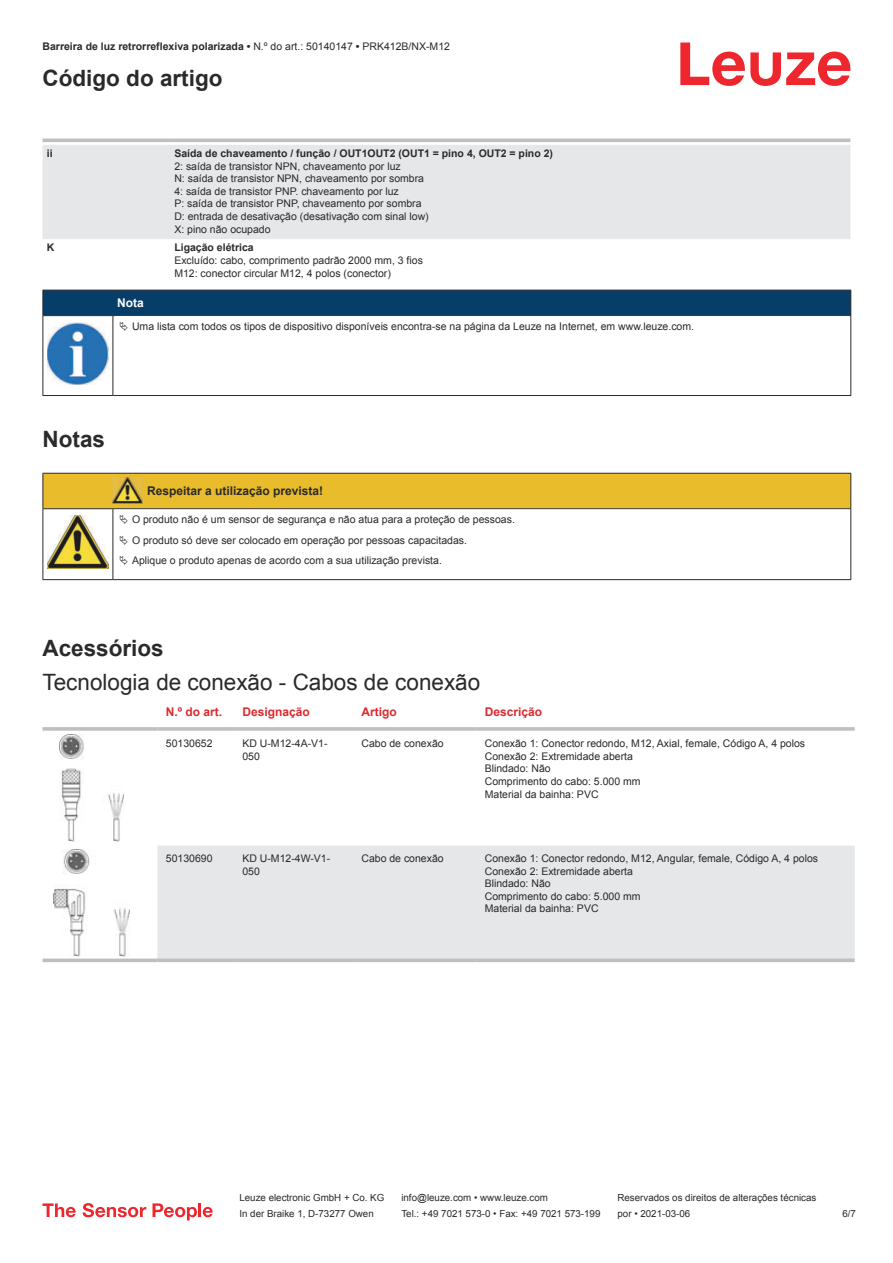
<style>
.page{position:relative;width:893px;height:1263px;background:#fff}
.page>*{position:absolute;margin:0;border:0;box-sizing:border-box;transform-origin:0 0}
.t1{font:22.5px "Arial";color:#2b292a}
.t2{font:700 22.5px "Arial";color:#2b292a}
.t3{font:700 12px "Arial";color:#db2a30}
.t4{font:700 12px "Arial";color:#2b292a}
.t5{font:700 12px "Arial";color:#fff}
.t6{font:10.5px/12.6px "Arial";color:#2b292a}
.t7{font:700 10.5px "Arial";color:#2b292a}
.t8{font:9.75px "Arial";color:#2b292a}
.s1{font-weight:400}
</style>
<div class="page">
<svg style="left:680px;top:43px;width:170px;height:43px"></svg>
<svg style="left:43px;top:138px;width:807px;height:1px"></svg>
<div style="left:43px;top:145px;width:807px;height:94px;background:#e6e7e9"></div>
<hr style="left:43px;top:139px;width:127px;height:3px;background:#bdbfc1">
<hr style="left:170px;top:139px;width:680px;height:3px;background:#bdbfc1">
<div style="left:157px;top:845px;width:698px;height:113px;background:#e6e7e9"></div>
<svg style="left:43px;top:727px;width:114px;height:4px"></svg>
<hr style="left:157px;top:727px;width:77px;height:4px;background:#c5c6c8">
<svg style="left:234px;top:727px;width:119px;height:4px"></svg>
<svg style="left:353px;top:727px;width:123px;height:4px"></svg>
<hr style="left:476px;top:727px;width:379px;height:4px;background:#c5c6c8">
<svg style="left:43px;top:958px;width:114px;height:4px"></svg>
<svg style="left:157px;top:958px;width:77px;height:4px"></svg>
<svg style="left:234px;top:958px;width:119px;height:4px"></svg>
<svg style="left:353px;top:958px;width:123px;height:4px"></svg>
<svg style="left:476px;top:958px;width:379px;height:4px;background:#c2c4c6"></svg>
<img style="left:59px;top:735px;width:65px;height:106px">
<img style="left:54px;top:850px;width:75px;height:106px">
<svg style="left:43px;top:1203px;width:33px;height:14px"></svg>
<svg style="left:83px;top:1203px;width:63px;height:14px"></svg>
<svg style="left:153px;top:1203px;width:44px;height:17px"></svg>
<hr style="left:198px;top:1203px;width:3px;height:14px;background:#ed272d">
<svg style="left:203px;top:1207px;width:10px;height:10px"></svg>
<div style="left:43px;top:290px;width:808px;height:26px;background:#063d69"></div>
<hr style="left:113px;top:315px;width:738px;height:1px;background:#2b292a">
<hr style="left:43px;top:316px;width:1px;height:75px;background:#2b292a">
<hr style="left:113px;top:316px;width:1px;height:75px;background:#2b292a">
<hr style="left:850px;top:316px;width:1px;height:75px;background:#2b292a">
<hr style="left:43px;top:395px;width:70px;height:1px;background:#2b292a">
<hr style="left:113px;top:395px;width:738px;height:1px;background:#2b292a">
<img style="left:47px;top:322px;width:61px;height:63px">
<hr style="left:43px;top:579px;width:70px;height:1px;background:#2b292a">
<hr style="left:113px;top:579px;width:30px;height:1px;background:#2b292a">
<hr style="left:143px;top:579px;width:708px;height:1px;background:#2b292a">
<svg style="left:43px;top:473px;width:808px;height:106px"></svg>
<p class="t7" style="left:43px;top:42px;width:409px">Barreira de luz retrorreflexiva polarizada • <span class="s1">N.º do art.: 50140147</span> • <span class="s1">PRK412B/NX-M12</span></p>
<h1 class="t2" style="left:43px;top:69px;width:181px">Código do artigo</h1>
<p class="t7" style="left:47px;top:149px;width:7px">ii</p>
<p class="t7" style="left:174px;top:149px;width:380px">Saída de chaveamento / função / OUT1OUT2 (OUT1 = pino 4, OUT2 = pino 2)</p>
<p class="t6" style="left:174px;top:161px;width:256px">2: saída de transistor NPN, chaveamento por luz<br>N: saída de transistor NPN, chaveamento por sombra 4: saída de transistor PNP. chaveamento por luz<br>P: saída de transistor PNP, chaveamento por sombra D: entrada de desativação (desativação com sinal low)<br>X: pino não ocupado</p>
<p class="t7" style="left:47px;top:243px;width:9px">K</p>
<p class="t7" style="left:174px;top:243px;width:81px">Ligação elétrica</p>
<p class="t6" style="left:174px;top:255px;width:250px">Excluído: cabo, comprimento padrão 2000 mm, 3 fios<br>M12: conector circular M12, 4 polos (conector)</p>
<p class="t5" style="left:117px;top:298px;width:28px">Nota</p>
<p class="t6" style="left:132px;top:321px;width:564px">Uma lista com todos os tipos de dispositivo disponíveis encontra-se na página da Leuze na Internet, em www.leuze.com.</p>
<h1 class="t2" style="left:43px;top:430px;width:64px">Notas</h1>
<p class="t4" style="left:147px;top:486px;width:178px">Respeitar a utilização prevista!</p>
<p class="t6" style="left:132px;top:511px;width:384px;line-height:20.2px">O produto não é um sensor de segurança e não atua para a proteção de pessoas.<br>O produto só deve ser colocado em operação por pessoas capacitadas.<br>Aplique o produto apenas de acordo com a sua utilização prevista.</p>
<h1 class="t2" style="left:43px;top:639px;width:123px">Acessórios</h1>
<h1 class="t1" style="left:43px;top:674px;width:439px">Tecnologia de conexão - Cabos de conexão</h1>
<p class="t3" style="left:166px;top:707px;width:58px">N.º do art.</p>
<p class="t3" style="left:242px;top:707px;width:69px">Designação</p>
<p class="t3" style="left:361px;top:707px;width:37px">Artigo</p>
<p class="t3" style="left:485px;top:707px;width:59px">Descrição</p>
<p class="t6" style="left:166px;top:738px;width:48px">50130652</p>
<p class="t6" style="left:242px;top:738px;width:87px">KD U-M12-4A-V1-<br>050</p>
<p class="t6" style="left:361px;top:738px;width:84px">Cabo de conexão</p>
<p class="t6" style="left:485px;top:738px;width:322px">Conexão 1: Conector redondo, M12, Axial, female, Código A, 4 polos<br>Conexão 2: Extremidade aberta<br>Blindado: Não<br>Comprimento do cabo: 5.000 mm<br>Material da bainha: PVC</p>
<p class="t6" style="left:166px;top:853px;width:48px">50130690</p>
<p class="t6" style="left:242px;top:853px;width:89px">KD U-M12-4W-V1-<br>050</p>
<p class="t6" style="left:361px;top:853px;width:84px">Cabo de conexão</p>
<p class="t6" style="left:485px;top:853px;width:335px">Conexão 1: Conector redondo, M12, Angular, female, Código A, 4 polos Conexão 2: Extremidade aberta<br>Blindado: Não<br>Comprimento do cabo: 5.000 mm<br>Material da bainha: PVC</p>
<p class="t8" style="left:239px;top:1194px;width:146px">Leuze electronic GmbH + Co. KG</p>
<p class="t8" style="left:401px;top:1194px;width:148px">info@leuze.com • www.leuze.com</p>
<p class="t8" style="left:617px;top:1194px;width:200px">Reservados os direitos de alterações técnicas</p>
<p class="t8" style="left:239px;top:1210px;width:136px">In der Braike 1, D-73277 Owen</p>
<p class="t8" style="left:401px;top:1210px;width:201px">Tel.: +49 7021 573-0 • Fax: +49 7021 573-199</p>
<p class="t8" style="left:617px;top:1210px;width:74px">por • 2021-03-06</p>
<p class="t8" style="left:842px;top:1210px;width:15px">6 /7</p>
</div>
